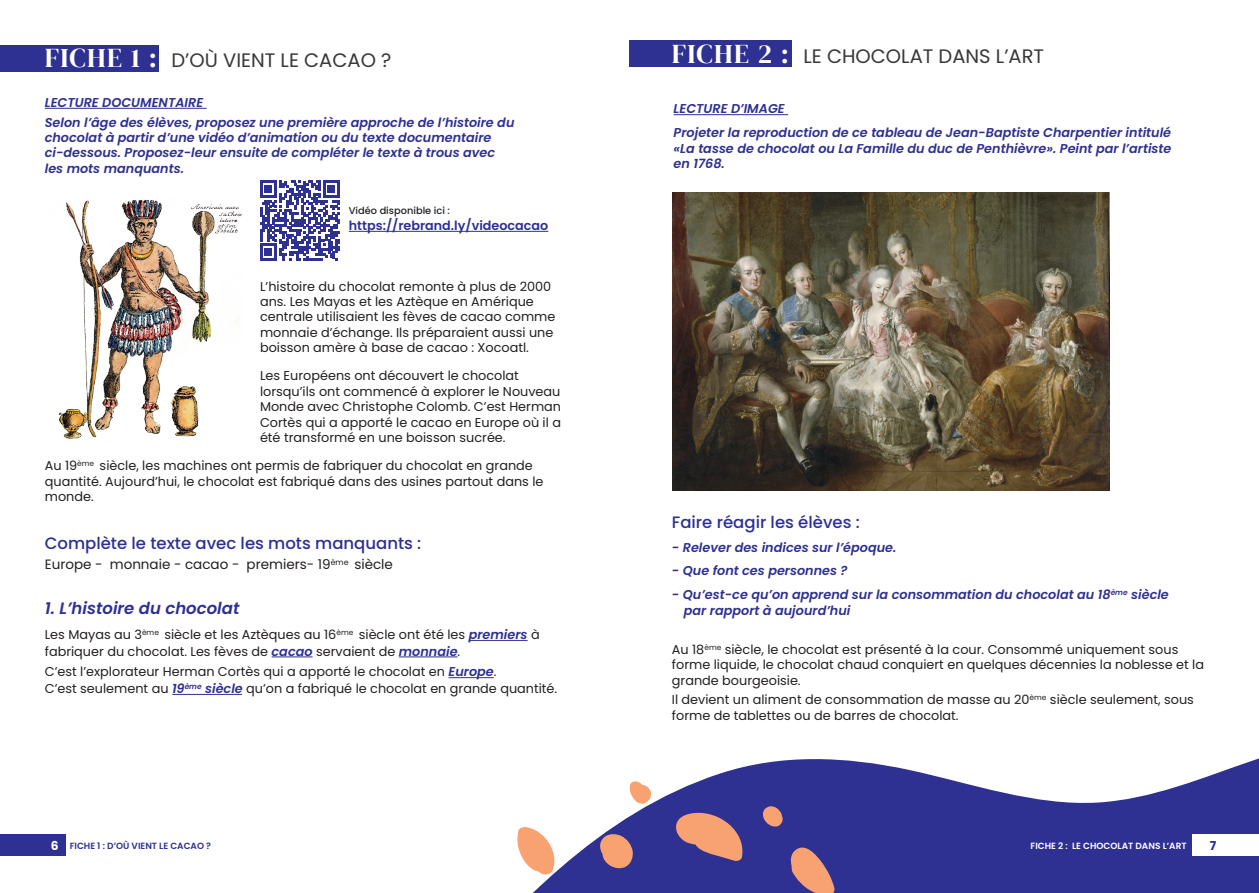
<style>
.page{position:relative;width:1259px;height:893px;background:#fff}
.page>*{position:absolute;margin:0;border:0;box-sizing:border-box;transform-origin:0 0}
.t1{font:19.5px "Poppins";color:#383839}
.t2{font:500 16.5px "Poppins";color:#2e3092}
.t3{font:italic 600 16.5px "Poppins";color:#2e3092}
.t4{font:13.5px "Poppins";color:#231f20}
.t5{font:12.9px/15.5px "Poppins";color:#231f20}
.t6{font:italic 600 12.9px/15.5px "Poppins";color:#2e3092}
.t7{font:600 12.75px "Poppins";color:#2e3092}
.t8{font:700 12.3px "Poppins";color:#2e3092}
.t9{font:500 9.75px "Poppins";color:#231f20}
.t10{font:600 9px "Poppins";color:#fff}
.t11{font:600 9px "Poppins";color:#2e3092}
.s1{font-family:"DM Serif Display";font-size:27px;color:#fff}
.s2{font-weight:600;font-style:italic;color:#2e3092}
.s3{font-weight:700;font-size:12.3px;color:#fff}
</style>
<div class="page">
<svg style="left:533px;top:758px;width:726px;height:135px;fill:#2e3092"></svg>
<div style="left:0;top:834px;width:66px;height:22px;background:#2e3092"></div>
<div style="left:1192px;top:834px;width:67px;height:22px;background:#fff"></div>
<hr style="left:45px;top:108px;width:162px;height:1px;background:#2e3092">
<hr style="left:469px;top:640px;width:58px;height:1px;background:#2e3092">
<hr style="left:272px;top:657px;width:41px;height:1px;background:#2e3092">
<hr style="left:399px;top:657px;width:58px;height:1px;background:#2e3092">
<hr style="left:448px;top:677px;width:46px;height:1px;background:#2e3092">
<hr style="left:673px;top:114px;width:115px;height:1px;background:#2e3092">
<svg style="left:673px;top:810px;width:73px;height:51px;background:#9f6f7f"></svg>
<svg style="left:790px;top:843px;width:45px;height:50px;background:#a1707f"></svg>
<svg style="left:599px;top:833px;width:34px;height:39px"></svg>
<svg style="left:517px;top:827px;width:42px;height:49px"></svg>
<svg style="left:629px;top:781px;width:22px;height:24px"></svg>
<svg style="left:762px;top:805px;width:20px;height:23px"></svg>
<div style="left:0;top:45px;width:158px;height:26px;background:#2e3092"></div>
<div style="left:629px;top:41px;width:163px;height:26px;background:#2e3092"></div>
<img style="left:673px;top:193px;width:437px;height:297px">
<img style="left:58px;top:199px;width:184px;height:240px">
<hr style="left:349px;top:231px;width:199px;height:1px;background:#2e3092">
<svg style="left:260px;top:181px;width:80px;height:80px"></svg>
<hr style="left:172px;top:694px;width:70px;height:1px;background:#2e3092">
<h1 class="t1" style="left:45px;top:49px;width:348px"><span class="s1">FICHE 1 :</span> D’OÙ VIENT LE CACAO ?</h1>
<h1 class="t1" style="left:672px;top:45px;width:374px"><span class="s1">FICHE 2 :</span> LE CHOCOLAT DANS L’ART</h1>
<p class="t6" style="left:45px;top:93px;width:471px;line-height:19.6px">LECTURE DOCUMENTAIRE<br>Selon l’âge des élèves, proposez une première approche de l’histoire du</p>
<p class="t6" style="left:45px;top:130px;width:452px">chocolat à partir d’une vidéo d’animation ou du texte documentaire ci-dessous. Proposez-leur ensuite de compléter le texte à trous avec les mots manquants.</p>
<p class="t9" style="left:349px;top:205px;width:103px">Vidéo disponible ici :</p>
<p class="t7" style="left:349px;top:218px;width:201px">https://rebrand.ly/videocacao</p>
<p class="t5" style="left:260px;top:278px;width:297px">L’histoire du chocolat remonte à plus de 2000 ans. Les Mayas et les Aztèque en Amérique centrale utilisaient les fèves de cacao comme monnaie d’échange. Ils préparaient aussi une boisson amère à base de cacao : Xocoatl.</p>
<p class="t5" style="left:260px;top:368px;width:303px">Les Européens ont découvert le chocolat lorsqu’ils ont commencé à explorer le Nouveau Monde avec Christophe Colomb. C’est Herman Cortès qui a apporté le cacao en Europe où il a été transformé en une boisson sucrée.</p>
<p class="t5" style="left:45px;top:458px;width:500px">Au 19<sup>ème</sup> siècle, les machines ont permis de fabriquer du chocolat en grande quantité. Aujourd’hui, le chocolat est fabriqué dans des usines partout dans le monde.</p>
<p class="t2" style="left:45px;top:534px;width:378px">Complète le texte avec les mots manquants :</p>
<p class="t4" style="left:45px;top:557px;width:350px">Europe - monnaie - cacao - premiers- 19<sup>ème</sup> siècle</p>
<p class="t3" style="left:45px;top:599px;width:196px">1. L’histoire du chocolat</p>
<p class="t5" style="left:45px;top:626px;width:496px;line-height:16.5px">Les Mayas au 3<sup>ème</sup> siècle et les Aztèques au 16<sup>ème</sup> siècle ont été les <span class="s2">premiers</span> à fabriquer du chocolat. Les fèves de <span class="s2">cacao</span> servaient de <span class="s2">monnaie</span>.</p>
<p class="t5" style="left:45px;top:664px;width:514px;line-height:16.5px">C’est l’explorateur Herman Cortès qui a apporté le chocolat en <span class="s2">Europe</span>.<br>C’est seulement au <span class="s2">19</span><sup>ème</sup> <span class="s2">siècle</span> qu’on a fabriqué le chocolat en grande quantité.</p>
<p class="t6" style="left:673px;top:97px;width:499px;line-height:23.9px">LECTURE D’IMAGE<br>Projeter la reproduction de ce tableau de Jean-Baptiste Charpentier intitulé</p>
<p class="t6" style="left:673px;top:140px;width:499px">«La tasse de chocolat ou La Famille du duc de Penthièvre». Peint par l’artiste en 1768.</p>
<p class="t2" style="left:672px;top:512px;width:189px">Faire réagir les élèves :</p>
<p class="t6" style="left:672px;top:539px;width:226px">- Relever des indices sur l’époque.</p>
<p class="t6" style="left:672px;top:563px;width:177px">- Que font ces personnes ?</p>
<p class="t6" style="left:684px;top:587px;width:486px;text-indent:-12px">- Qu’est-ce qu’on apprend sur la consommation du chocolat au 18<sup>ème</sup> siècle par rapport à aujourd’hui</p>
<p class="t5" style="left:672px;top:642px;width:533px">Au 18<sup>ème</sup> siècle, le chocolat est présenté à la cour. Consommé uniquement sous forme liquide, le chocolat chaud conquiert en quelques décennies la noblesse et la grande bourgeoisie.</p>
<p class="t5" style="left:672px;top:692px;width:523px">Il devient un aliment de consommation de masse au 20<sup>ème</sup> siècle seulement, sous forme de tablettes ou de barres de chocolat.</p>
<p class="t11" style="left:51px;top:841px;width:162px"><span class="s3">6</span> FICHE 1 : D’OÙ VIENT LE CACAO ?</p>
<p class="t10" style="left:1030px;top:841px;width:158px">FICHE 2 : LE CHOCOLAT DANS L’ART</p>
<p class="t8" style="left:1209px;top:838px;width:8px">7</p>
</div>
